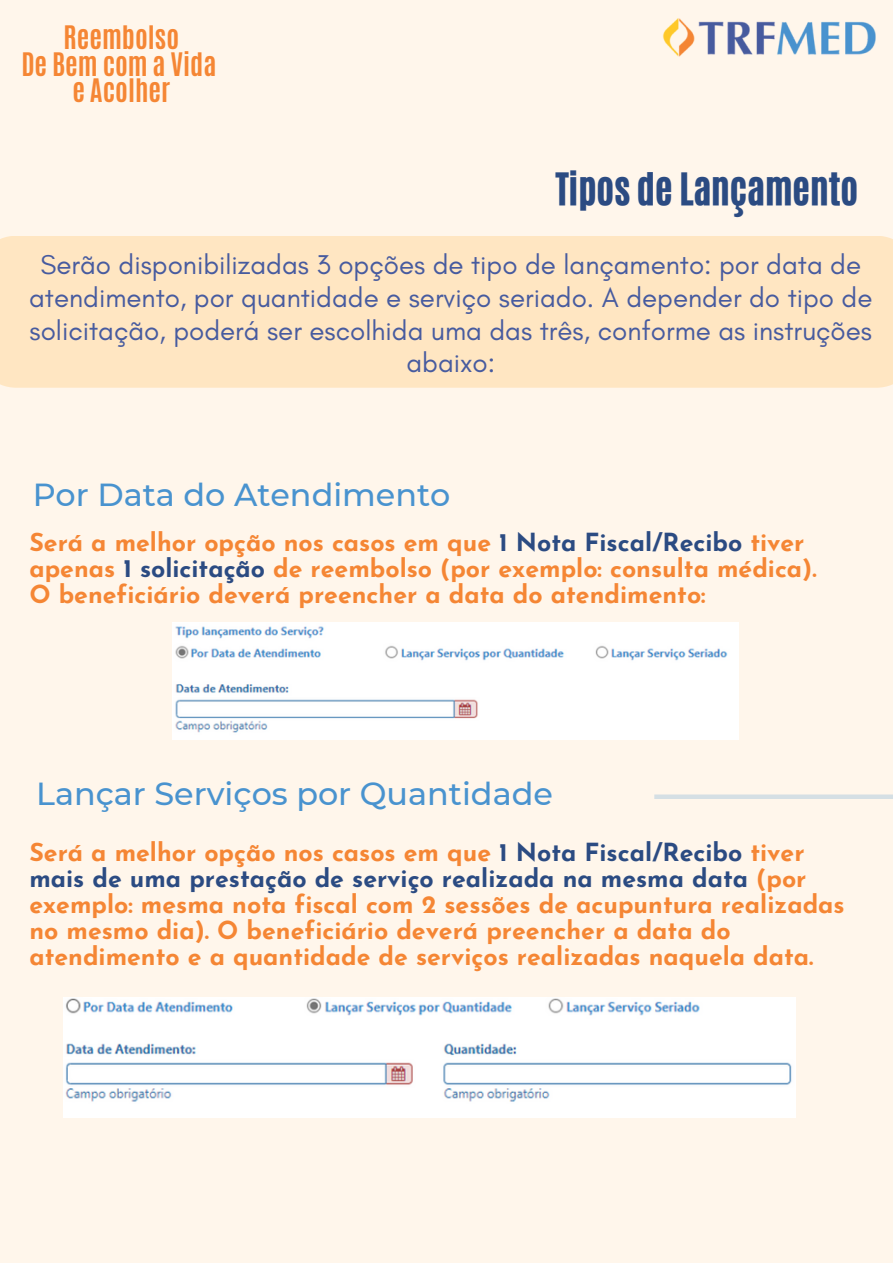
<style>
.page{position:relative;width:893px;height:1264px;background:#fff}
.page>*{position:absolute;margin:0;border:0;box-sizing:border-box;transform-origin:0 0}
.t1{font:37.5px "CA Generated";color:#2b4b82}
.t2{font:500 31.8px "Montserrat";color:#4993cf}
.t3{font:27.75px/32.5px "Glacial Indifference";color:#475b9f;text-align:center}
.t4{font:700 27px "Antonio";color:#f58634}
.t5{font:700 24.9px/25.8px "Josefin Sans";color:#f58634}
.s1{color:#2b4b82}
</style>
<div class="page">
<div style="left:0;top:0;width:892px;height:1262px;background:#fff6eb"></div>
<img style="left:662px;top:18px;width:214px;height:39px">
<div style="left:654px;top:794px;width:238px;height:5px;background:#d5dfe4"></div>
<img style="left:63px;top:997px;width:732px;height:120px">
<img style="left:173px;top:622px;width:565px;height:117px">
<div style="left:0;top:236px;width:892px;height:151px;background:#ffe6c2"></div>
<p class="t4" style="left:63px;top:18px;width:117px">Reembolso</p>
<p class="t4" style="left:21px;top:45px;width:196px">De Bem com a Vida</p>
<p class="t4" style="left:72px;top:72px;width:99px">e Acolher</p>
<p class="t1" style="left:555px;top:162px;width:304px">Tipos de Lançamento</p>
<p class="t3" style="left:29px;top:248px;width:844px">Serão disponibilizadas 3 opções de tipo de lançamento: por data de atendimento, por quantidade e serviço seriado. A depender do tipo de solicitação, poderá ser escolhida uma das três, conforme as instruções abaixo:</p>
<p class="t2" style="left:33px;top:475px;width:419px">Por Data do Atendimento</p>
<p class="t5" style="left:29px;top:532px;width:788px">Será a melhor opção nos casos em que <span class="s1">1 Nota Fiscal/Recibo</span> tiver apenas <span class="s1">1 solicitação</span> de reembolso (por exemplo: consulta médica).<br>O beneficiário deverá preencher a data do atendimento:</p>
<p class="t2" style="left:36px;top:773px;width:518px">Lançar Serviços por Quantidade</p>
<p class="t5" style="left:29px;top:842px;width:816px">Será a melhor opção nos casos em que <span class="s1">1 Nota Fiscal/Recibo</span> tiver <span class="s1">mais de uma prestação de serviço realizada na mesma data</span> (por exemplo: mesma nota fiscal com 2 sessões de acupuntura realizadas no mesmo dia). O beneficiário deverá preencher a data do atendimento e a quantidade de serviços realizadas naquela data.</p>
</div>
